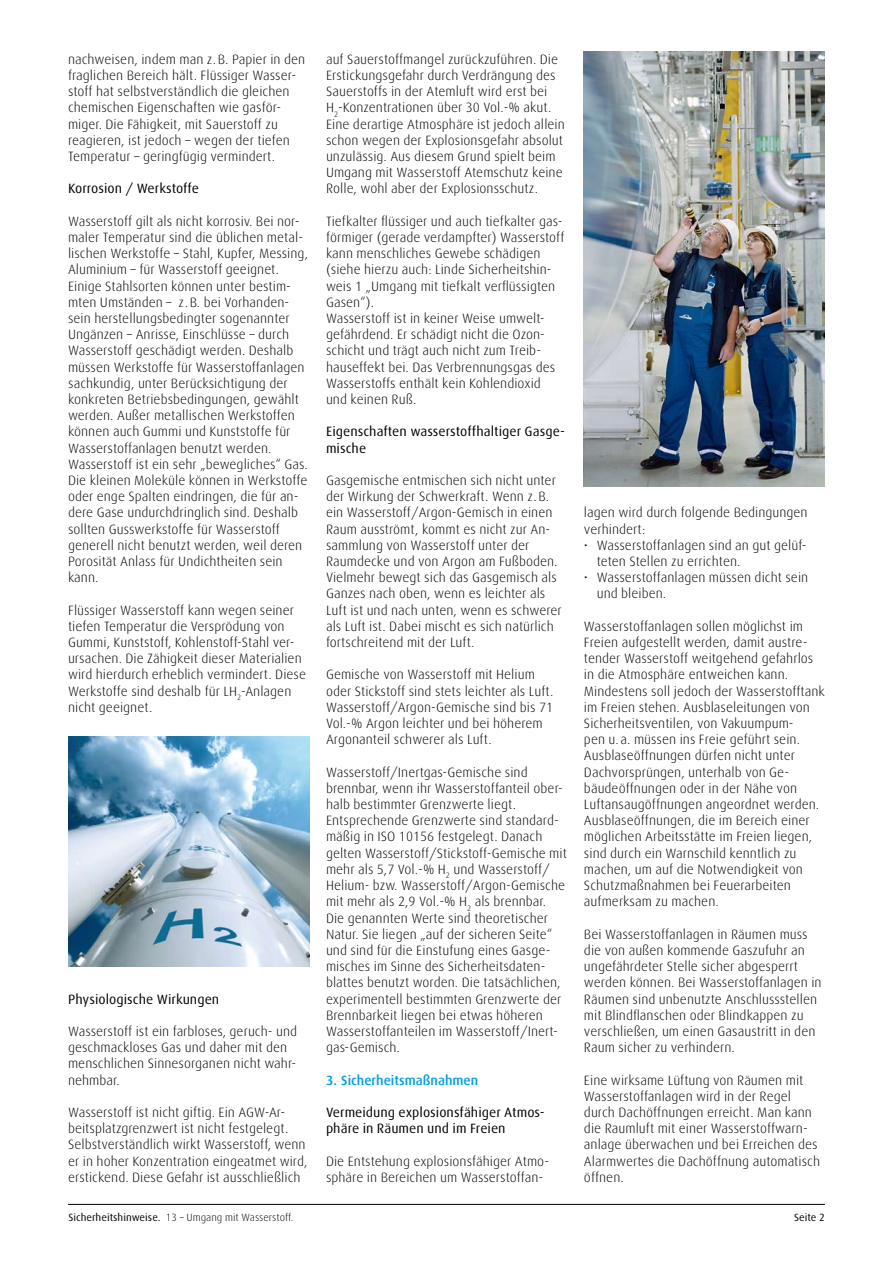
<style>
.page{position:relative;width:893px;height:1263px;background:#fff}
.page>*{position:absolute;margin:0;border:0;box-sizing:border-box;transform-origin:0 0}
.t1{font:300 13.5px/16.2px "Linde Dax";color:#000}
.t2{font:13.5px/16.2px "Linde Dax";color:#000}
.t3{font:500 13.5px "Linde Dax";color:#009ee0}
.t4{font:300 10.5px "Linde Dax";color:#000}
.t5{font:10.5px "Linde Dax";color:#000}
.s1{font-weight:400}
</style>
<div class="page">
<img style="left:584px;top:51px;width:241px;height:435px">
<img style="left:68px;top:737px;width:241px;height:229px">
<hr style="left:68px;top:1204px;width:757px;height:1px;background:#000">
<p class="t1" style="left:68px;top:51px;width:239px">nachweisen, indem man z.B. Papier in den fraglichen Bereich hält. Flüssiger Wasser&shy;stoff hat selbstverständlich die gleichen chemischen Eigenschaften wie gasför&shy;miger. Die Fähigkeit, mit Sauerstoff zu reagieren, ist jedoch – wegen der tiefen Temperatur – geringfügig vermindert.</p>
<p class="t2" style="left:68px;top:181px;width:133px">Korrosion / Werkstoffe</p>
<p class="t1" style="left:68px;top:213px;width:242px">Wasserstoff gilt als nicht korrosiv. Bei nor&shy;maler Temperatur sind die üblichen metal&shy;lischen Werkstoffe – Stahl, Kupfer, Messing, Aluminium – für Wasserstoff geeignet.<br>Einige Stahlsorten können unter bestim&shy;mten Umständen – z.B. bei Vorhanden&shy;sein herstellungsbedingter sogenannter Ungänzen – Anrisse, Einschlüsse – durch Wasserstoff geschädigt werden. Deshalb müssen Werkstoffe für Wasserstoffanlagen sachkundig, unter Berücksichtigung der konkreten Betriebsbedingungen, gewählt werden. Außer metallischen Werkstoffen können auch Gummi und Kunststoffe für Wasserstoffanlagen benutzt werden.<br>Wasserstoff ist ein sehr „bewegliches“ Gas.<br>Die kleinen Moleküle können in Werkstoffe oder enge Spalten eindringen, die für an&shy;dere Gase undurchdringlich sind. Deshalb sollten Gusswerkstoffe für Wasserstoff generell nicht benutzt werden, weil deren Porosität Anlass für Undichtheiten sein kann.</p>
<p class="t1" style="left:68px;top:602px;width:240px">Flüssiger Wasserstoff kann wegen seiner tiefen Temperatur die Versprödung von Gummi, Kunststoff, Kohlenstoff-Stahl ver&shy;ursachen. Die Zähigkeit dieser Materialien wird hierdurch erheblich vermindert. Diese Werkstoffe sind deshalb für LH<sub>2</sub>-Anlagen nicht geeignet.</p>
<p class="t2" style="left:68px;top:991px;width:153px">Physiologische Wirkungen</p>
<p class="t1" style="left:68px;top:1023px;width:231px">Wasserstoff ist ein farbloses, geruch- und geschmackloses Gas und daher mit den menschlichen Sinnesorganen nicht wahr&shy;nehmbar.</p>
<p class="t1" style="left:68px;top:1104px;width:241px">Wasserstoff ist nicht giftig. Ein AGW-Ar&shy;beitsplatzgrenzwert ist nicht festgelegt.<br>Selbstverständlich wirkt Wasserstoff, wenn er in hoher Konzentration eingeatmet wird, erstickend. Diese Gefahr ist ausschließlich</p>
<p class="t1" style="left:326px;top:51px;width:240px">auf Sauerstoffmangel zurückzuführen. Die Erstickungsgefahr durch Verdrängung des Sauerstoffs in der Atemluft wird erst bei H<sub>2</sub>-Konzentrationen über 30 Vol.-% akut.<br>Eine derartige Atmosphäre ist jedoch allein schon wegen der Explosionsgefahr absolut unzulässig. Aus diesem Grund spielt beim Umgang mit Wasserstoff Atemschutz keine Rolle, wohl aber der Explosionsschutz.</p>
<p class="t1" style="left:326px;top:213px;width:240px">Tiefkalter flüssiger und auch tiefkalter gas&shy;förmiger (gerade verdampfter) Wasserstoff kann menschliches Gewebe schädigen (siehe hierzu auch: Linde Sicherheitshin&shy;weis 1 „Umgang mit tiefkalt verflüssigten Gasen“).<br>Wasserstoff ist in keiner Weise umwelt&shy;gefährdend. Er schädigt nicht die Ozon&shy;schicht und trägt auch nicht zum Treib&shy;hauseffekt bei. Das Verbrennungsgas des Wasserstoffs enthält kein Kohlendioxid und keinen Ruß.</p>
<p class="t2" style="left:326px;top:424px;width:240px">Eigenschaften wasserstoffhaltiger Gasge&shy;mische</p>
<p class="t1" style="left:326px;top:472px;width:237px">Gasgemische entmischen sich nicht unter der Wirkung der Schwerkraft. Wenn z.B. ein Wasserstoff/Argon-Gemisch in einen Raum ausströmt, kommt es nicht zur An&shy;sammlung von Wasserstoff unter der Raumdecke und von Argon am Fußboden.<br>Vielmehr bewegt sich das Gasgemisch als Ganzes nach oben, wenn es leichter als Luft ist und nach unten, wenn es schwerer als Luft ist. Dabei mischt es sich natürlich fortschreitend mit der Luft.</p>
<p class="t1" style="left:326px;top:667px;width:229px">Gemische von Wasserstoff mit Helium oder Stickstoff sind stets leichter als Luft.<br>Wasserstoff/Argon-Gemische sind bis 71<br>Vol.-% Argon leichter und bei höherem Argonanteil schwerer als Luft.</p>
<p class="t1" style="left:326px;top:764px;width:242px">Wasserstoff/Inertgas-Gemische sind brennbar, wenn ihr Wasserstoffanteil ober&shy;halb bestimmter Grenzwerte liegt.<br>Entsprechende Grenzwerte sind standard&shy;mäßig in ISO 10156 festgelegt. Danach gelten Wasserstoff/Stickstoff-Gemische mit mehr als 5,7 Vol.-% H<sub>2</sub> und Wasserstoff/ Helium- bzw. Wasserstoff/Argon-Gemische mit mehr als 2,9 Vol.-% H<sub>2</sub> als brennbar.<br>Die genannten Werte sind theoretischer Natur. Sie liegen „auf der sicheren Seite“ und sind für die Einstufung eines Gasge&shy;misches im Sinne des Sicherheitsdaten&shy;blattes benutzt worden. Die tatsächlichen, experimentell bestimmten Grenzwerte der Brennbarkeit liegen bei etwas höheren Wasserstoffanteilen im Wasserstoff/Inert&shy;gas-Gemisch.</p>
<p class="t3" style="left:326px;top:1072px;width:154px">3. Sicherheitsmaßnahmen</p>
<p class="t2" style="left:326px;top:1104px;width:220px">Vermeidung explosionsfähiger Atmos&shy;phäre in Räumen und im Freien</p>
<p class="t1" style="left:326px;top:1153px;width:225px">Die Entstehung explosionsfähiger Atmo&shy;sphäre in Bereichen um Wasserstoffan-</p>
<p class="t1" style="left:584px;top:505px;width:225px">lagen wird durch folgende Bedingungen verhindert:</p>
<p class="t1" style="left:597px;top:537px;width:211px;text-indent:-13px">• Wasserstoffanlagen sind an gut gelüf&shy;teten Stellen zu errichten.</p>
<p class="t1" style="left:597px;top:570px;width:213px;text-indent:-13px">• Wasserstoffanlagen müssen dicht sein und bleiben.</p>
<p class="t1" style="left:584px;top:618px;width:242px">Wasserstoffanlagen sollen möglichst im Freien aufgestellt werden, damit austre&shy;tender Wasserstoff weitgehend gefahrlos in die Atmosphäre entweichen kann.<br>Mindestens soll jedoch der Wasserstofftank im Freien stehen. Ausblaseleitungen von Sicherheitsventilen, von Vakuumpum-<br>pen u. a. müssen ins Freie geführt sein.<br>Ausblaseöffnungen dürfen nicht unter Dachvorsprüngen, unterhalb von Ge&shy;bäudeöffnungen oder in der Nähe von Luftansaugöffnungen angeordnet werden.<br>Ausblaseöffnungen, die im Bereich einer möglichen Arbeitsstätte im Freien liegen, sind durch ein Warnschild kenntlich zu machen, um auf die Notwendigkeit von Schutzmaßnahmen bei Feuerarbeiten aufmerksam zu machen.</p>
<p class="t1" style="left:584px;top:926px;width:239px">Bei Wasserstoffanlagen in Räumen muss die von außen kommende Gaszufuhr an ungefährdeter Stelle sicher abgesperrt werden können. Bei Wasserstoffanlagen in Räumen sind unbenutzte Anschlussstellen mit Blindflanschen oder Blindkappen zu verschließen, um einen Gasaustritt in den Raum sicher zu verhindern.</p>
<p class="t1" style="left:584px;top:1072px;width:238px">Eine wirksame Lüftung von Räumen mit Wasserstoffanlagen wird in der Regel durch Dachöffnungen erreicht. Man kann die Raumluft mit einer Wasserstoffwarn&shy;anlage überwachen und bei Erreichen des Alarmwertes die Dachöffnung automatisch öffnen.</p>
<p class="t4" style="left:68px;top:1212px;width:227px"><span class="s1">Sicherheitshinweise.</span> 13 – Umgang mit Wasserstoff.</p>
<p class="t5" style="left:794px;top:1212px;width:32px">Seite 2</p>
</div>
